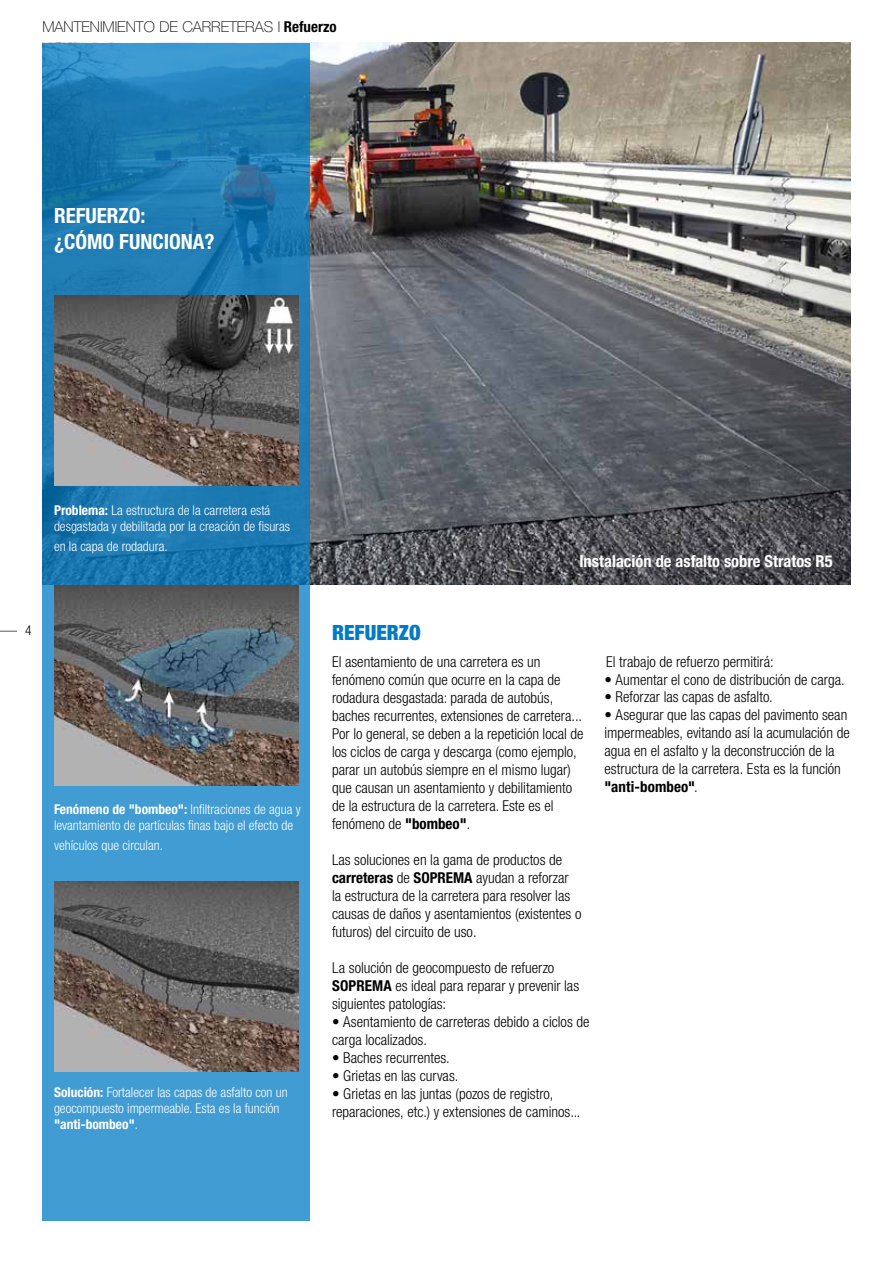
<style>
.page{position:relative;width:893px;height:1263px;background:#fff}
.page>*{position:absolute;margin:0;border:0;box-sizing:border-box;transform-origin:0 0}
.t1{font:700 condensed 21px/25.2px "Helvetica Neue LT Std";color:#fff}
.t2{font:900 condensed 21px "Helvetica Neue LT Std";color:#007bc4}
.t3{font:700 condensed 16.5px "Helvetica Neue LT Std";color:#fff}
.t4{font:300 condensed 15px/18px "Helvetica Neue LT Std";color:#000}
.t5{font:100 15px "Helvetica Neue LT Std";color:#000}
.t6{font:300 condensed 13.5px/16.2px "Helvetica Neue LT Std";color:#fff}
.t7{font:300 condensed 13.5px "Helvetica Neue LT Std";color:#000}
.s1{font-stretch:expanded}
.s2{font-weight:700;font-stretch:condensed}
.s3{font-weight:700}
</style>
<div class="page">
<img style="left:43px;top:42px;width:807px;height:543px">
<svg style="left:0;top:631px;width:17px;height:1px"></svg>
<svg style="left:43px;top:43px;width:267px;height:1177px;background:#2d89bf"></svg>
<img style="left:54px;top:296px;width:245px;height:190px">
<img style="left:54px;top:585px;width:245px;height:201px">
<img style="left:54px;top:881px;width:245px;height:190px">
<p class="t5" style="left:43px;top:18px;width:296px">MANTENIMIENTO DE CARRETERAS <span class="s1">l</span> <span class="s2">Refuerzo</span></p>
<h1 class="t1" style="left:54px;top:203px;width:162px">REFUERZO:<br>¿CÓMO FUNCIONA?</h1>
<p class="t6" style="left:54px;top:502px;width:238px"><span class="s3">Problema:</span> La estructura de la carretera está desgastada y debilitada por la creación de fisuras</p>
<p class="t6" style="left:54px;top:538px;width:115px">en la capa de rodadura.</p>
<p class="t3" style="left:579px;top:551px;width:255px">Instalación de asfalto sobre Stratos R5</p>
<p class="t7" style="left:25px;top:622px;width:8px">4</p>
<h1 class="t2" style="left:332px;top:620px;width:90px">REFUERZO</h1>
<p class="t4" style="left:332px;top:652px;width:253px">El asentamiento de una carretera es un fenómeno común que ocurre en la capa de rodadura desgastada: parada de autobús, baches recurrentes, extensiones de carretera...<br>Por lo general, se deben a la repetición local de los ciclos de carga y descarga (como ejemplo, parar un autobús siempre en el mismo lugar) que causan un asentamiento y debilitamiento de la estructura de la carretera. Este es el fenómeno de <span class="s3">"bombeo"</span>.</p>
<p class="t4" style="left:332px;top:850px;width:251px">Las soluciones en la gama de productos de <span class="s3">carreteras</span> de <span class="s3">SOPREMA</span> ayudan a reforzar la estructura de la carretera para resolver las causas de daños y asentamientos (existentes o futuros) del circuito de uso.</p>
<p class="t4" style="left:332px;top:958px;width:249px">La solución de geocompuesto de refuerzo<br><span class="s3">SOPREMA</span> es ideal para reparar y prevenir las siguientes patologías:</p>
<p class="t4" style="left:332px;top:1012px;width:259px">• Asentamiento de carreteras debido a ciclos de carga localizados.</p>
<p class="t4" style="left:332px;top:1048px;width:119px">• Baches recurrentes.</p>
<p class="t4" style="left:332px;top:1066px;width:128px">• Grietas en las curvas.</p>
<p class="t4" style="left:332px;top:1084px;width:250px">• Grietas en las juntas (pozos de registro, reparaciones, etc.) y extensiones de caminos...</p>
<p class="t6" style="left:54px;top:801px;width:248px"><span class="s3">Fenómeno de "bombeo":</span> Infiltraciones de agua y levantamiento de partículas finas bajo el efecto de</p>
<p class="t6" style="left:54px;top:837px;width:111px">vehículos que circulan.</p>
<p class="t6" style="left:54px;top:1083px;width:235px"><span class="s3">Solución:</span> Fortalecer las capas de asfalto con un geocompuesto impermeable. Esta es la función <span class="s3">"anti-bombeo"</span>.</p>
<p class="t4" style="left:606px;top:652px;width:169px">El trabajo de refuerzo permitirá:</p>
<p class="t4" style="left:604px;top:670px;width:242px">• Aumentar el cono de distribución de carga.</p>
<p class="t4" style="left:604px;top:688px;width:170px">• Reforzar las capas de asfalto.</p>
<p class="t4" style="left:604px;top:706px;width:247px">• Asegurar que las capas del pavimento sean impermeables, evitando así la acumulación de agua en el asfalto y la deconstrucción de la estructura de la carretera. Esta es la función <span class="s3">"anti-bombeo"</span>.</p>
</div>
